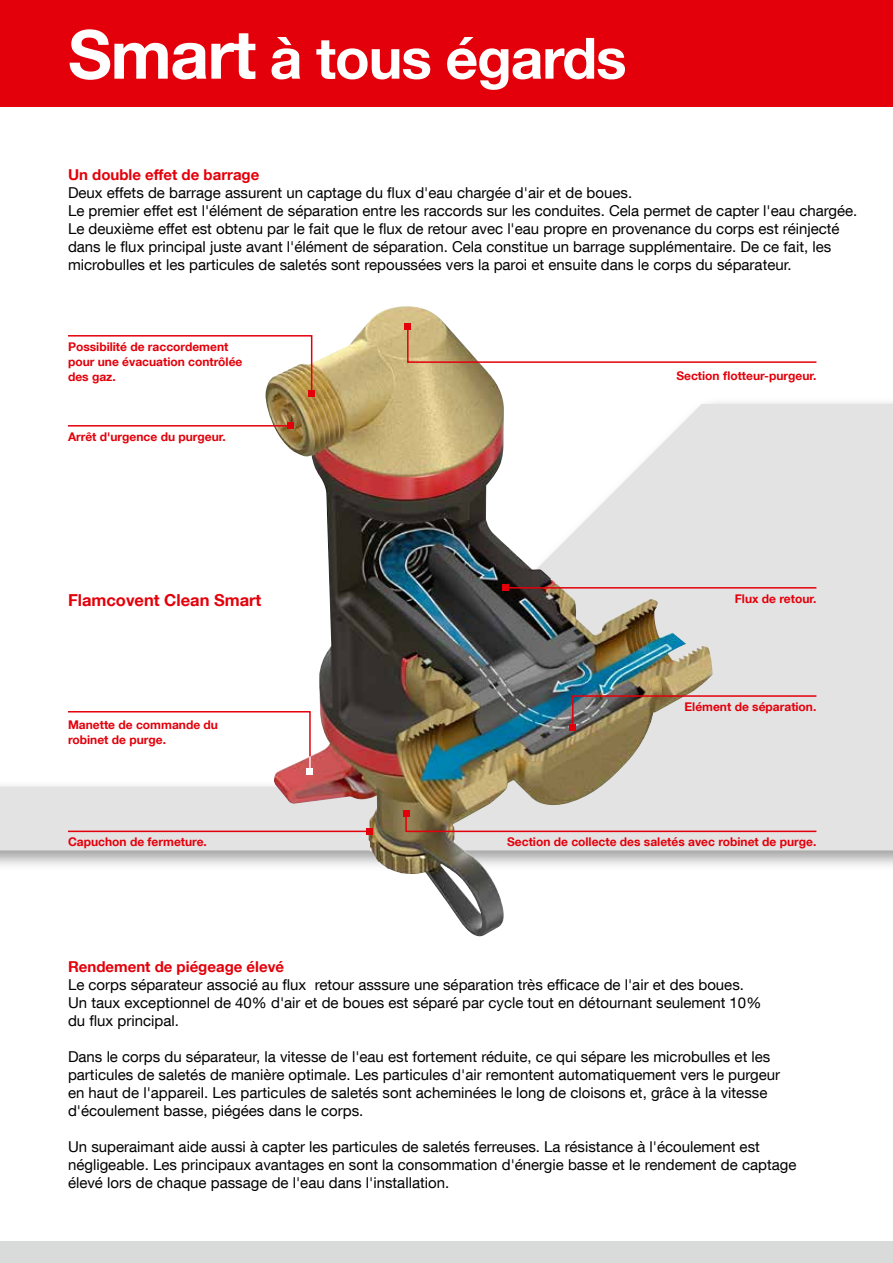
<style>
.page{position:relative;width:893px;height:1263px;background:#fff}
.page>*{position:absolute;margin:0;border:0;box-sizing:border-box;transform-origin:0 0}
.t1{font:700 57px "Helvetica Neue LT Com";letter-spacing:-.02em;color:#fff}
.t2{font:700 16.5px "Helvetica Neue LT Com";color:#e3000b}
.t3{font:15px/18px "Helvetica Neue LT Com";color:#000}
.t4{font:700 15px "Helvetica Neue LT Com";color:#e3000b}
.t5{font:700 12px/15px "Helvetica Neue LT Com";color:#e3000b}
.s1{font-size:67.5px}
</style>
<div class="page">
<div style="left:0;top:396px;width:893px;height:475px;background:#000;opacity:.4"></div>
<svg style="left:0;top:404px;width:893px;height:446px;fill:#e3e3e3"></svg>
<img style="left:265px;top:306px;width:447px;height:630px">
<div style="left:0;top:0;width:893px;height:106px;background:#e3000b"></div>
<div style="left:0;top:1242px;width:893px;height:21px;background:#d9dada"></div>
<hr style="left:506px;top:587px;width:310px;height:2px;background:#e3000b">
<svg style="left:503px;top:585px;width:6px;height:6px"></svg>
<svg style="left:403px;top:811px;width:415px;height:22px;background:#d6c3bf"></svg>
<hr style="left:68px;top:425px;width:222px;height:2px;background:#e3000b">
<svg style="left:287px;top:423px;width:6px;height:6px"></svg>
<hr style="left:68px;top:831px;width:302px;height:1px;background:#e3000b">
<svg style="left:367px;top:828px;width:6px;height:6px"></svg>
<svg style="left:68px;top:334px;width:247px;height:62px"></svg>
<svg style="left:67px;top:710px;width:246px;height:64px"></svg>
<svg style="left:405px;top:323px;width:412px;height:41px"></svg>
<svg style="left:570px;top:694px;width:248px;height:37px;background:#bfb1a9"></svg>
<h1 class="t1" style="left:68px;top:22px;width:560px"><span class="s1">Smart</span> à tous égards</h1>
<p class="t4" style="left:68px;top:165px;width:193px">Un double effet de barrage</p>
<p class="t3" style="left:68px;top:183px;width:791px">Deux effets de barrage assurent un captage du flux d'eau chargée d'air et de boues.<br>Le premier effet est l'élément de séparation entre les raccords sur les conduites. Cela permet de capter l'eau chargée.<br>Le deuxième effet est obtenu par le fait que le flux de retour avec l'eau propre en provenance du corps est réinjecté dans le flux principal juste avant l'élément de séparation. Cela constitue un barrage supplémentaire. De ce fait, les microbulles et les particules de saletés sont repoussées vers la paroi et ensuite dans le corps du séparateur.</p>
<p class="t5" style="left:68px;top:339px;width:176px">Possibilité de raccordement pour une évacuation contrôlée des gaz.</p>
<p class="t5" style="left:68px;top:429px;width:159px">Arrêt d'urgence du purgeur.</p>
<p class="t2" style="left:68px;top:590px;width:195px">Flamcovent Clean Smart</p>
<p class="t5" style="left:68px;top:717px;width:151px">Manette de commande du robinet de purge.</p>
<p class="t5" style="left:676px;top:368px;width:142px">Section flotteur-purgeur.</p>
<p class="t5" style="left:735px;top:591px;width:83px">Flux de retour.</p>
<p class="t5" style="left:684px;top:699px;width:133px">Elément de séparation.</p>
<p class="t5" style="left:68px;top:834px;width:140px">Capuchon de fermeture.</p>
<p class="t5" style="left:507px;top:834px;width:311px">Section de collecte des saletés avec robinet de purge.</p>
<p class="t4" style="left:68px;top:957px;width:218px">Rendement de piégeage élevé</p>
<p class="t3" style="left:68px;top:975px;width:695px">Le corps séparateur associé au flux retour asssure une séparation très efficace de l'air et des boues.<br>Un taux exceptionnel de 40% d'air et de boues est séparé par cycle tout en détournant seulement 10% du flux principal.</p>
<p class="t3" style="left:68px;top:1047px;width:713px">Dans le corps du séparateur, la vitesse de l'eau est fortement réduite, ce qui sépare les microbulles et les particules de saletés de manière optimale. Les particules d'air remontent automatiquement vers le purgeur en haut de l'appareil. Les particules de saletés sont acheminées le long de cloisons et, grâce à la vitesse d'écoulement basse, piégées dans le corps.</p>
<p class="t3" style="left:68px;top:1137px;width:730px">Un superaimant aide aussi à capter les particules de saletés ferreuses. La résistance à l'écoulement est négligeable. Les principaux avantages en sont la consommation d'énergie basse et le rendement de captage élevé lors de chaque passage de l'eau dans l'installation.</p>
</div>
